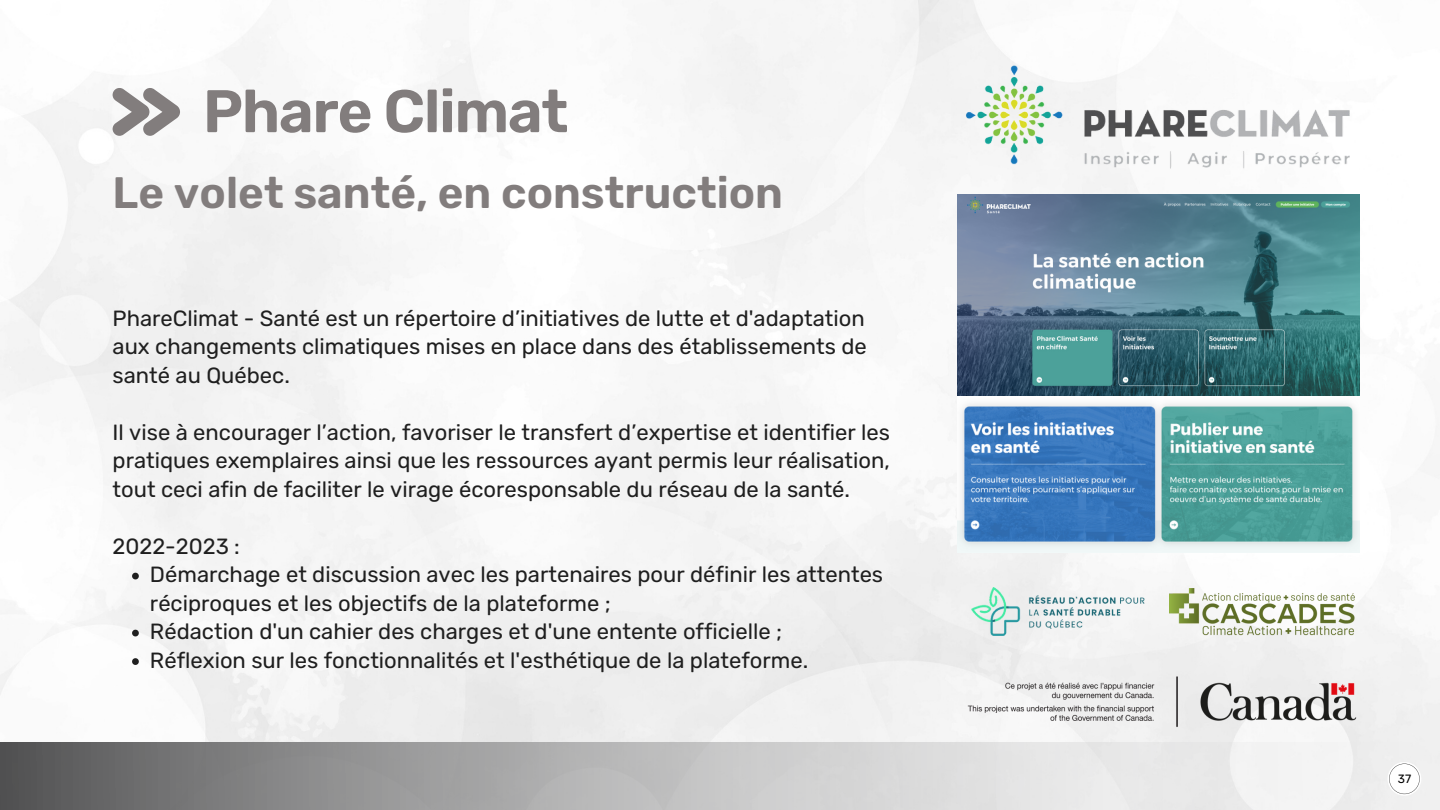
<style>
.page{position:relative;width:1440px;height:810px;background:#fff}
.page>*{position:absolute;margin:0;border:0;box-sizing:border-box;transform-origin:0 0}
.t1{font:600 60px "Rubik";letter-spacing:-.02em;color:#827d7d}
.t2{font:600 44px "Rubik";color:#827d7d}
.t3{font:22px/28.5px "Rubik";color:#1f1f1f;text-align:justify}
.t4{font:12px "Rubik";color:#000}
</style>
<div class="page">
<img style="left:0;top:0;width:1440px;height:742px">
<svg style="left:113px;top:87px;width:67px;height:50px"></svg>
<svg style="left:0;top:742px;width:1440px;height:68px;background:#b9b9b9"></svg>
<img style="left:957px;top:56px;width:402px;height:121px">
<img style="left:964px;top:583px;width:194px;height:61px">
<img style="left:1169px;top:588px;width:190px;height:50px">
<img style="left:957px;top:674px;width:402px;height:57px">
<img style="left:957px;top:195px;width:402px;height:357px">
<svg style="left:1388px;top:762px;width:33px;height:34px"></svg>
<svg style="left:132px;top:573px;width:7px;height:6px"></svg>
<svg style="left:132px;top:630px;width:7px;height:6px"></svg>
<svg style="left:132px;top:658px;width:7px;height:7px"></svg>
<p class="t1" style="left:203px;top:76px;width:367px">Phare Climat</p>
<p class="t2" style="left:113px;top:167px;width:672px">Le volet santé, en construction</p>
<p class="t3" style="left:113px;top:304px;width:756px">PhareClimat - Santé est un répertoire d’initiatives de lutte et d'adaptation aux changements climatiques mises en place dans des établissements de santé au Québec.</p>
<p class="t3" style="left:113px;top:418px;width:779px">Il vise à encourager l’action, favoriser le transfert d’expertise et identifier les pratiques exemplaires ainsi que les ressources ayant permis leur réalisation, tout ceci afin de faciliter le virage écoresponsable du réseau de la santé.</p>
<p class="t3" style="left:113px;top:532px;width:129px">2022-2023 :</p>
<p class="t3" style="left:150px;top:561px;width:735px">Démarchage et discussion avec les partenaires pour définir les attentes réciproques et les objectifs de la plateforme ;</p>
<p class="t3" style="left:150px;top:618px;width:634px">Rédaction d'un cahier des charges et d'une entente officielle ;</p>
<p class="t3" style="left:150px;top:646px;width:660px">Réflexion sur les fonctionnalités et l'esthétique de la plateforme.</p>
<p class="t4" style="left:1398px;top:772px;width:15px">37</p>
</div>
